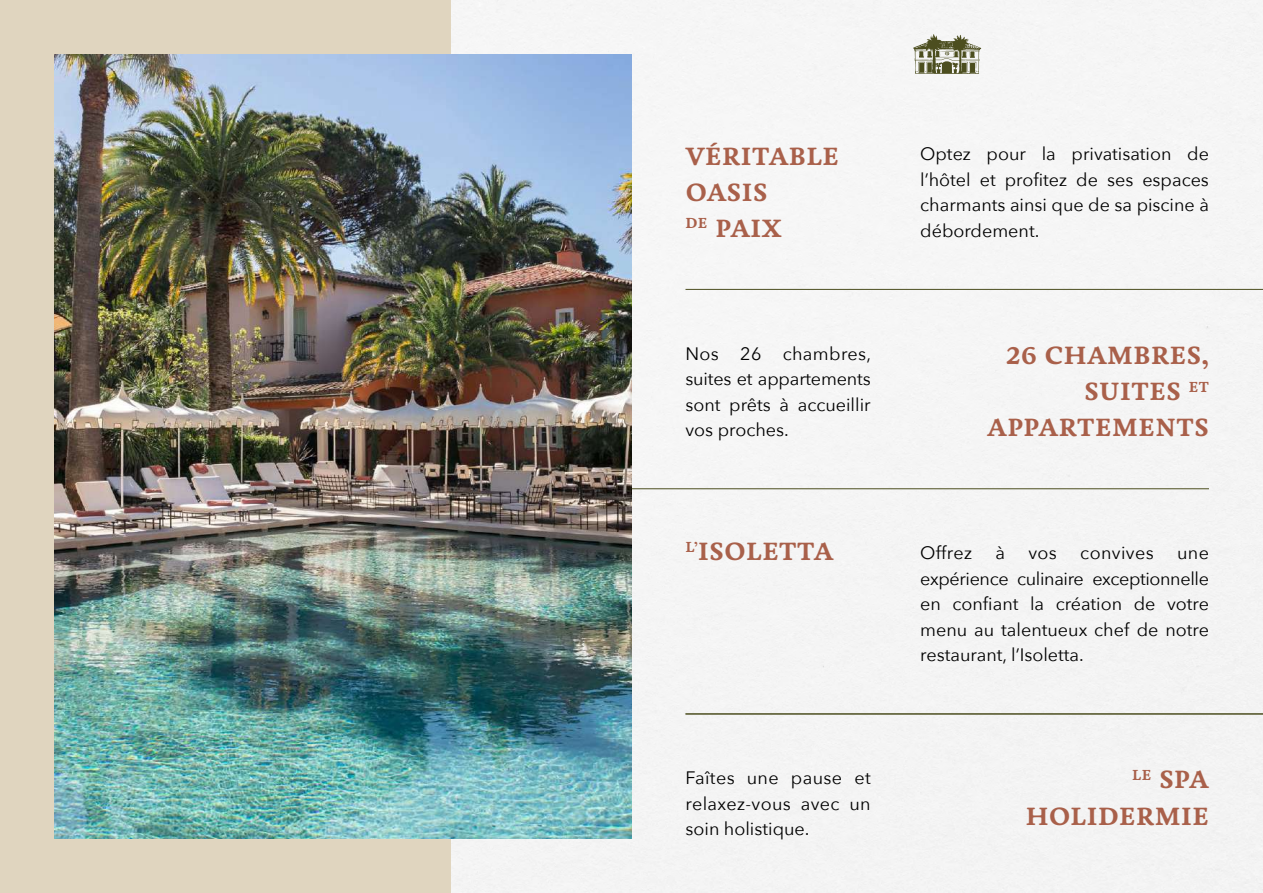
<style>
.page{position:relative;width:1263px;height:893px;background:#fff}
.page>*{position:absolute;margin:0;border:0;box-sizing:border-box;transform-origin:0 0}
.t1{font:700 25.5px/36.2px "Livory";letter-spacing:.025em;color:#a9604a;text-align:right}
.t2{font:18px/25.5px "Avenir Next";color:#000;text-align:justify}
.t3{font:18px "Avenir Next";letter-spacing:.02em;color:#000}
</style>
<div class="page">
<div style="left:451px;top:0;width:812px;height:893px;background:#f5f5f5"></div>
<div style="left:0;top:0;width:451px;height:893px;background:#e0d5bf"></div>
<svg style="left:913px;top:34px;width:68px;height:40px"></svg>
<img style="left:54px;top:54px;width:577px;height:785px">
<hr style="left:685px;top:289px;width:578px;height:1px;background:#4c4e1f">
<hr style="left:685px;top:714px;width:578px;height:1px;background:#4c4e1f">
<hr style="left:631px;top:488px;width:578px;height:1px;background:#4c4e1f">
<h1 class="t1" style="left:686px;top:138px;width:155px;text-align:left">VÉRITABLE<br>OASIS<br><sup>DE</sup> PAIX</h1>
<p class="t2" style="left:685px;top:340px;width:187px">Nos 26 chambres, suites et appartements sont prêts à accueillir vos proches.</p>
<h1 class="t1" style="left:686px;top:534px;width:149px"><sup>L’</sup>ISOLETTA</h1>
<p class="t2" style="left:685px;top:765px;width:187px">Faîtes une pause et relaxez-vous avec un soin holistique.</p>
<p class="t2" style="left:920px;top:141px;width:290px">Optez pour la privatisation de l’hôtel et profitez de ses espaces charmants ainsi que de sa piscine à débordement.</p>
<h1 class="t1" style="left:987px;top:337px;width:223px">26 CHAMBRES,<br>SUITES <sup>ET<br></sup>APPARTEMENTS</h1>
<p class="t2" style="left:920px;top:539px;width:53px">Offrez</p>
<p class="t2" style="left:995px;top:539px;width:11px">à</p>
<p class="t2" style="left:1028px;top:539px;width:30px">vos</p>
<p class="t3" style="left:1080px;top:538px;width:75px">convives</p>
<p class="t2" style="left:920px;top:539px;width:290px;text-indent:257px">une expérience culinaire exceptionnelle en confiant la création de votre menu au talentueux chef de notre restaurant, l’Isoletta.</p>
<h1 class="t1" style="left:1026px;top:762px;width:184px"><sup>LE</sup> SPA<br>HOLIDERMIE</h1>
</div>
